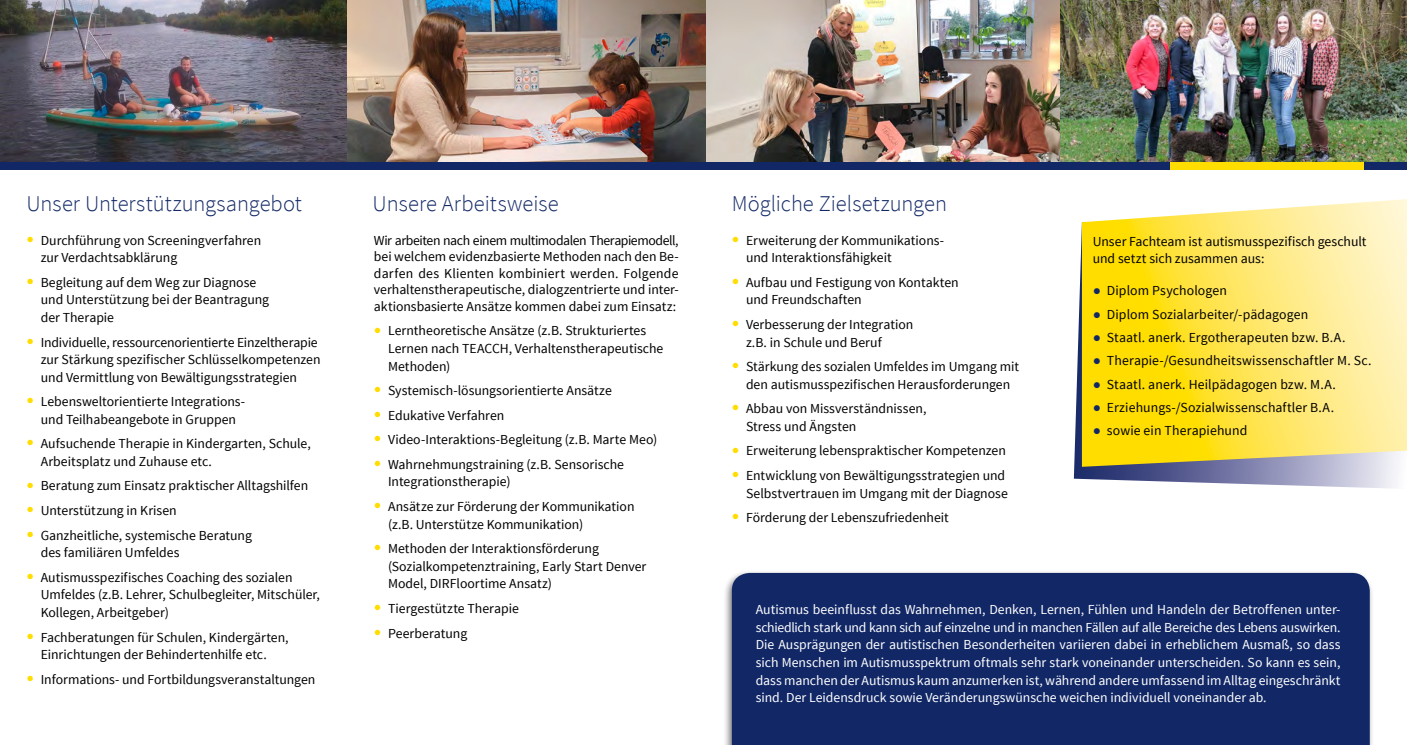
<style>
.page{position:relative;width:1407px;height:745px;background:#fff}
.page>*{position:absolute;margin:0;border:0;box-sizing:border-box;transform-origin:0 0}
.t1{font:300 22.5px "Source Sans Pro";color:#122866}
.Liste_1{font:13.75px/17.5px "Source Sans Pro";color:#000}
.t2{font:13.75px/17.5px "Source Sans Pro";color:#fff;text-align:justify}
.s1{font-family:"Arial";font-size:12.5px;color:#fd0}
.s2{font-family:"Arial";color:#122866}
</style>
<div class="page">
<img style="left:0;top:0;width:1407px;height:162px">
<div style="left:0;top:162px;width:1177px;height:7px;background:#122866"></div>
<div style="left:1169px;top:162px;width:195px;height:7px;background:#fd0"></div>
<div style="left:1364px;top:162px;width:43px;height:7px;background:#122866"></div>
<div style="left:723px;top:568px;width:652px;height:176px;background:#000;opacity:.5"></div>
<div style="left:732px;top:572px;width:637px;height:172px;background:#122866"></div>
<svg style="left:1074px;top:222px;width:323px;height:266px"></svg>
<svg style="left:1082px;top:199px;width:325px;height:267px;background:#fce563"></svg>
<p class="t1" style="left:27px;top:190px;width:277px">Unser Unterstützungsangebot</p>
<p class="Liste_1" style="left:41px;top:231px;width:222px;text-indent:-14px"><span class="s1">●</span> Durchführung von Screeningverfahren zur Verdachtsabklärung</p>
<p class="Liste_1" style="left:41px;top:273px;width:230px;text-indent:-14px"><span class="s1">●</span> Begleitung auf dem Weg zur Diagnose und Unterstützung bei der Beantragung der Therapie</p>
<p class="Liste_1" style="left:41px;top:333px;width:281px;text-indent:-14px"><span class="s1">●</span> Individuelle, ressourcenorientierte Einzeltherapie zur Stärkung spezifischer Schlüsselkompetenzen und Vermittlung von Bewältigungsstrategien</p>
<p class="Liste_1" style="left:27px;top:393px;width:220px;text-align:center"><span class="s1">●</span> Lebensweltorientierte Integrations&shy;und Teilhabeangebote in Gruppen</p>
<p class="Liste_1" style="left:41px;top:435px;width:271px;text-indent:-14px"><span class="s1">●</span> Aufsuchende Therapie in Kindergarten, Schule,<br>Arbeitsplatz und Zuhause etc.</p>
<p class="Liste_1" style="left:27px;top:477px;width:283px"><span class="s1">●</span> Beratung zum Einsatz praktischer Alltagshilfen</p>
<p class="Liste_1" style="left:27px;top:501px;width:152px"><span class="s1">●</span> Unterstützung in Krisen</p>
<p class="Liste_1" style="left:41px;top:526px;width:213px;text-indent:-14px"><span class="s1">●</span> Ganzheitliche, systemische Beratung des familiären Umfeldes</p>
<p class="Liste_1" style="left:41px;top:568px;width:281px;text-indent:-14px"><span class="s1">●</span> Autismusspezifisches Coaching des sozialen<br>Umfeldes (z.B. Lehrer, Schulbegleiter, Mitschüler,<br>Kollegen, Arbeitgeber)</p>
<p class="Liste_1" style="left:27px;top:628px;width:264px;text-align:center"><span class="s1">●</span> Fachberatungen für Schulen, Kindergärten,<br>Einrichtungen der Behindertenhilfe etc.</p>
<p class="Liste_1" style="left:27px;top:670px;width:290px"><span class="s1">●</span> Informations- und Fortbildungsveranstaltungen</p>
<p class="t1" style="left:373px;top:190px;width:188px">Unsere Arbeitsweise</p>
<p class="t1" style="left:732px;top:190px;width:217px">Mögliche Zielsetzungen</p>
<p class="Liste_1" style="left:374px;top:232px;width:306px;line-height:16.5px;text-align:justify">Wir arbeiten nach einem multimodalen Therapiemodell, bei welchem evidenzbasierte Methoden nach den Be&shy;darfen des Klienten kombiniert werden. Folgende verhaltenstherapeutische, dialogzentrierte und inter&shy;aktionsbasierte Ansätze kommen dabei zum Einsatz:</p>
<p class="Liste_1" style="left:388px;top:322px;width:277px;text-indent:-14px"><span class="s1">●</span> Lerntheoretische Ansätze (z.B. Strukturiertes<br>Lernen nach TEACCH, Verhaltenstherapeutische<br>Methoden)</p>
<p class="Liste_1" style="left:374px;top:382px;width:239px"><span class="s1">●</span> Systemisch-lösungsorientierte Ansätze</p>
<p class="Liste_1" style="left:374px;top:406px;width:132px"><span class="s1">●</span> Edukative Verfahren</p>
<p class="Liste_1" style="left:374px;top:431px;width:285px"><span class="s1">●</span> Video-Interaktions-Begleitung (z.B. Marte Meo)</p>
<p class="Liste_1" style="left:388px;top:455px;width:238px;text-indent:-14px"><span class="s1">●</span> Wahrnehmungstraining (z.B. Sensorische<br>Integrationstherapie)</p>
<p class="Liste_1" style="left:388px;top:497px;width:248px;text-indent:-14px"><span class="s1">●</span> Ansätze zur Förderung der Kommunikation (z.B. Unterstütze Kommunikation)</p>
<p class="Liste_1" style="left:388px;top:540px;width:260px;text-indent:-14px"><span class="s1">●</span> Methoden der Interaktionsförderung (Sozialkompetenztraining, Early Start Denver<br>Model, DIRFloortime Ansatz)</p>
<p class="Liste_1" style="left:374px;top:599px;width:146px"><span class="s1">●</span> Tiergestützte Therapie</p>
<p class="Liste_1" style="left:374px;top:624px;width:95px"><span class="s1">●</span> Peerberatung</p>
<p class="Liste_1" style="left:746px;top:231px;width:199px;text-indent:-14px"><span class="s1">●</span> Erweiterung der Kommunikations&shy;und Interaktionsfähigkeit</p>
<p class="Liste_1" style="left:746px;top:273px;width:214px;text-indent:-14px"><span class="s1">●</span> Aufbau und Festigung von Kontakten und Freundschaften</p>
<p class="Liste_1" style="left:746px;top:316px;width:169px;text-indent:-14px"><span class="s1">●</span> Verbesserung der Integration z.B. in Schule und Beruf</p>
<p class="Liste_1" style="left:732px;top:358px;width:289px;text-align:center"><span class="s1">●</span> Stärkung des sozialen Umfeldes im Umgang mit den autismusspezifischen Herausforderungen</p>
<p class="Liste_1" style="left:746px;top:400px;width:182px;text-indent:-14px"><span class="s1">●</span> Abbau von Missverständnissen,<br>Stress und Ängsten</p>
<p class="Liste_1" style="left:732px;top:442px;width:276px"><span class="s1">●</span> Erweiterung lebenspraktischer Kompetenzen</p>
<p class="Liste_1" style="left:732px;top:466px;width:278px;text-align:right"><span class="s1">●</span> Entwicklung von Bewältigungsstrategien und<br>Selbstvertrauen im Umgang mit der Diagnose</p>
<p class="Liste_1" style="left:732px;top:509px;width:219px"><span class="s1">●</span> Förderung der Lebenszufriedenheit</p>
<p class="Liste_1" style="left:1092px;top:233px;width:275px">Unser Fachteam ist autismusspezifisch geschult</p>
<p class="Liste_1" style="left:1092px;top:249px;width:173px">und setzt sich zusammen aus:</p>
<p class="Liste_1" style="left:1092px;top:282px;width:136px"><span class="s2">●</span> Diplom Psychologen</p>
<p class="Liste_1" style="left:1092px;top:305px;width:217px"><span class="s2">●</span> Diplom Sozialarbeiter/-pädagogen</p>
<p class="Liste_1" style="left:1092px;top:328px;width:254px"><span class="s2">●</span> Staatl. anerk. Ergotherapeuten bzw. B.A.</p>
<p class="Liste_1" style="left:1092px;top:352px;width:280px"><span class="s2">●</span> Therapie-/Gesundheitswissenschaftler M. Sc.</p>
<p class="Liste_1" style="left:1092px;top:375px;width:245px"><span class="s2">●</span> Staatl. anerk. Heilpädagogen bzw. M.A.</p>
<p class="Liste_1" style="left:1092px;top:398px;width:243px"><span class="s2">●</span> Erziehungs-/Sozialwissenschaftler B.A.</p>
<p class="Liste_1" style="left:1092px;top:422px;width:156px"><span class="s2">●</span> sowie ein Therapiehund</p>
<p class="t2" style="left:756px;top:601px;width:586px">Autismus beeinflusst das Wahrnehmen, Denken, Lernen, Fühlen und Handeln der Betroffenen unter&shy;schiedlich stark und kann sich auf einzelne und in manchen Fällen auf alle Bereiche des Lebens auswirken.<br>Die Ausprägungen der autistischen Besonderheiten variieren dabei in erheblichem Ausmaß, so dass sich Menschen im Autismusspektrum oftmals sehr stark voneinander unterscheiden. So kann es sein, dass manchen der Autismus kaum anzumerken ist, während andere umfassend im Alltag eingeschränkt sind. Der Leidensdruck sowie Veränderungswünsche weichen individuell voneinander ab.</p>
</div>
